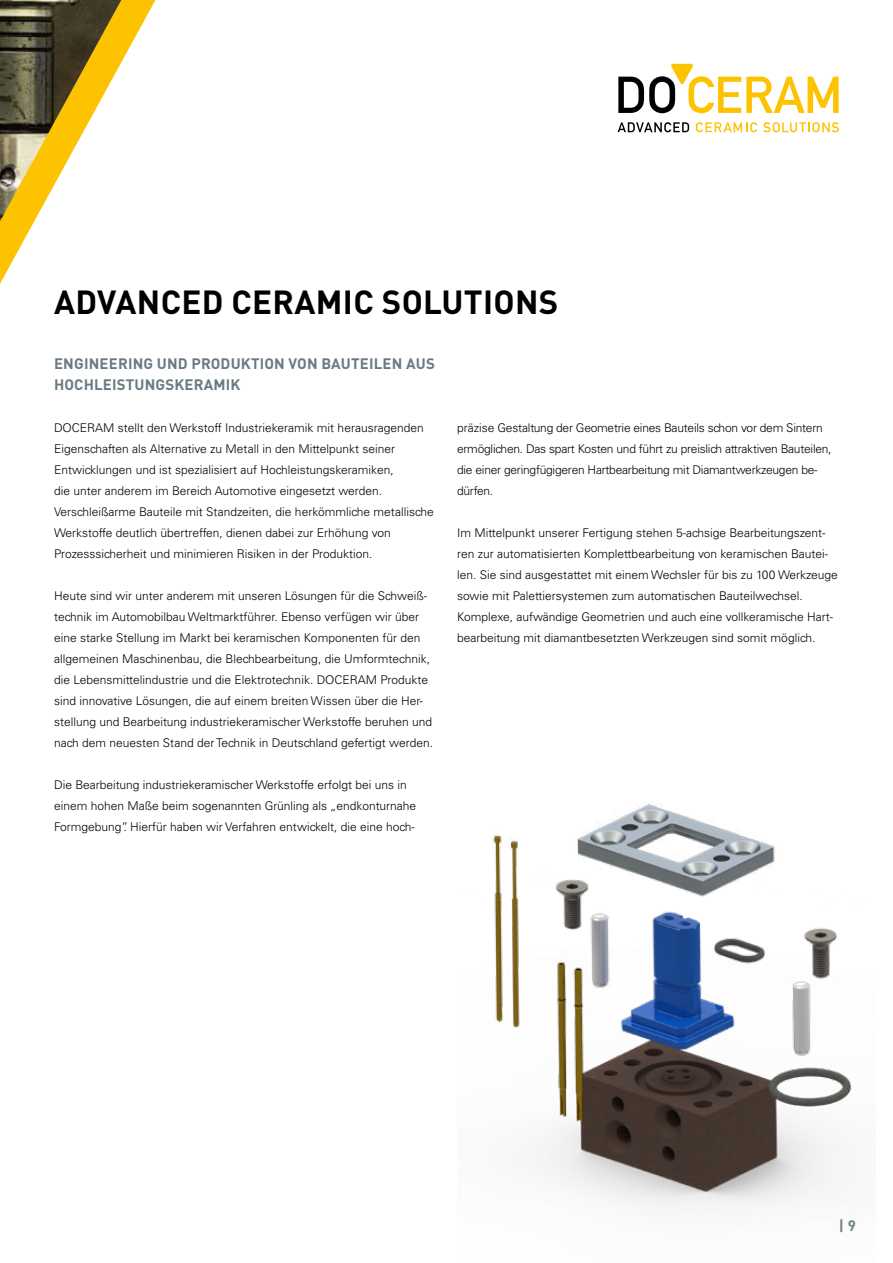
<style>
.page{position:relative;width:893px;height:1263px;background:#fff}
.page>*{position:absolute;margin:0;border:0;box-sizing:border-box;transform-origin:0 0}
.t1{font:700 33px "DIN Pro";letter-spacing:.01em;color:#000}
.t2{font:700 15px/21px "DIN Pro";letter-spacing:.01em;color:#6b7a82}
.t3{font:300 12px/21px "Univers LT Std";color:#000}
.t4{font:300 12px/21px "Univers LT Std";letter-spacing:-.02em;color:#000}
</style>
<div class="page">
<svg style="left:618px;top:122px;width:71px;height:10px"></svg>
<svg style="left:696px;top:122px;width:61px;height:10px"></svg>
<svg style="left:763px;top:122px;width:76px;height:10px"></svg>
<svg style="left:618px;top:64px;width:221px;height:49px"></svg>
<svg style="left:0;top:0;width:156px;height:284px"></svg>
<img style="left:493px;top:804px;width:359px;height:405px">
<h1 class="t1" style="left:54px;top:276px;width:506px">ADVANCED CERAMIC SOLUTIONS</h1>
<p class="t2" style="left:54px;top:352px;width:382px">ENGINEERING UND PRODUKTION VON BAUTEILEN AUS<br>HOCHLEISTUNGSKERAMIK</p>
<p class="t3" style="left:54px;top:417px;width:381px">DOCERAM stellt den Werkstoff Industriekeramik mit herausragenden Eigenschaften als Alternative zu Metall in den Mittelpunkt seiner Entwicklungen und ist spezialisiert auf Hochleistungskeramiken,<br>die unter anderem im Bereich Automotive eingesetzt werden.<br>Verschleißarme Bauteile mit Standzeiten, die herkömmliche metallische Werkstoffe deutlich übertreffen, dienen dabei zur Erhöhung von Prozesssicherheit und minimieren Risiken in der Produktion.</p>
<p class="t3" style="left:54px;top:585px;width:381px">Heute sind wir unter anderem mit unseren Lösungen für die Schweiß&shy;technik im Automobilbau Weltmarktführer. Ebenso verfügen wir über eine starke Stellung im Markt bei keramischen Komponenten für den allgemeinen Maschinenbau, die Blechbearbeitung, die Umformtechnik, die Lebensmittelindustrie und die Elektrotechnik. DOCERAM Produkte sind innovative Lösungen, die auf einem breiten Wissen über die Her&shy;stellung und Bearbeitung industriekeramischer Werkstoffe beruhen und nach dem neuesten Stand der Technik in Deutschland gefertigt werden.</p>
<p class="t3" style="left:54px;top:774px;width:364px">Die Bearbeitung industriekeramischer Werkstoffe erfolgt bei uns in einem hohen Maße beim sogenannten Grünling als „endkonturnahe<br>Formgebung”. Hierfür haben wir Verfahren entwickelt, die eine hoch-</p>
<p class="t4" style="left:457px;top:417px;width:376px">präzise Gestaltung der Geometrie eines Bauteils schon vor dem Sintern ermöglichen. Das spart Kosten und führt zu preislich attraktiven Bauteilen, die einer geringfügigeren Hartbearbeitung mit Diamantwerkzeugen be&shy;dürfen.</p>
<p class="t3" style="left:457px;top:522px;width:382px">Im Mittelpunkt unserer Fertigung stehen 5-achsige Bearbeitungszent&shy;ren zur automatisierten Komplettbearbeitung von keramischen Bautei&shy;len. Sie sind ausgestattet mit einem Wechsler für bis zu 100 Werkzeuge sowie mit Palettiersystemen zum automatischen Bauteilwechsel.<br>Komplexe, aufwändige Geometrien und auch eine vollkeramische Hart&shy;bearbeitung mit diamantbesetzten Werkzeugen sind somit möglich.</p>
<p class="t2" style="left:839px;top:1214px;width:18px">| 9</p>
</div>
